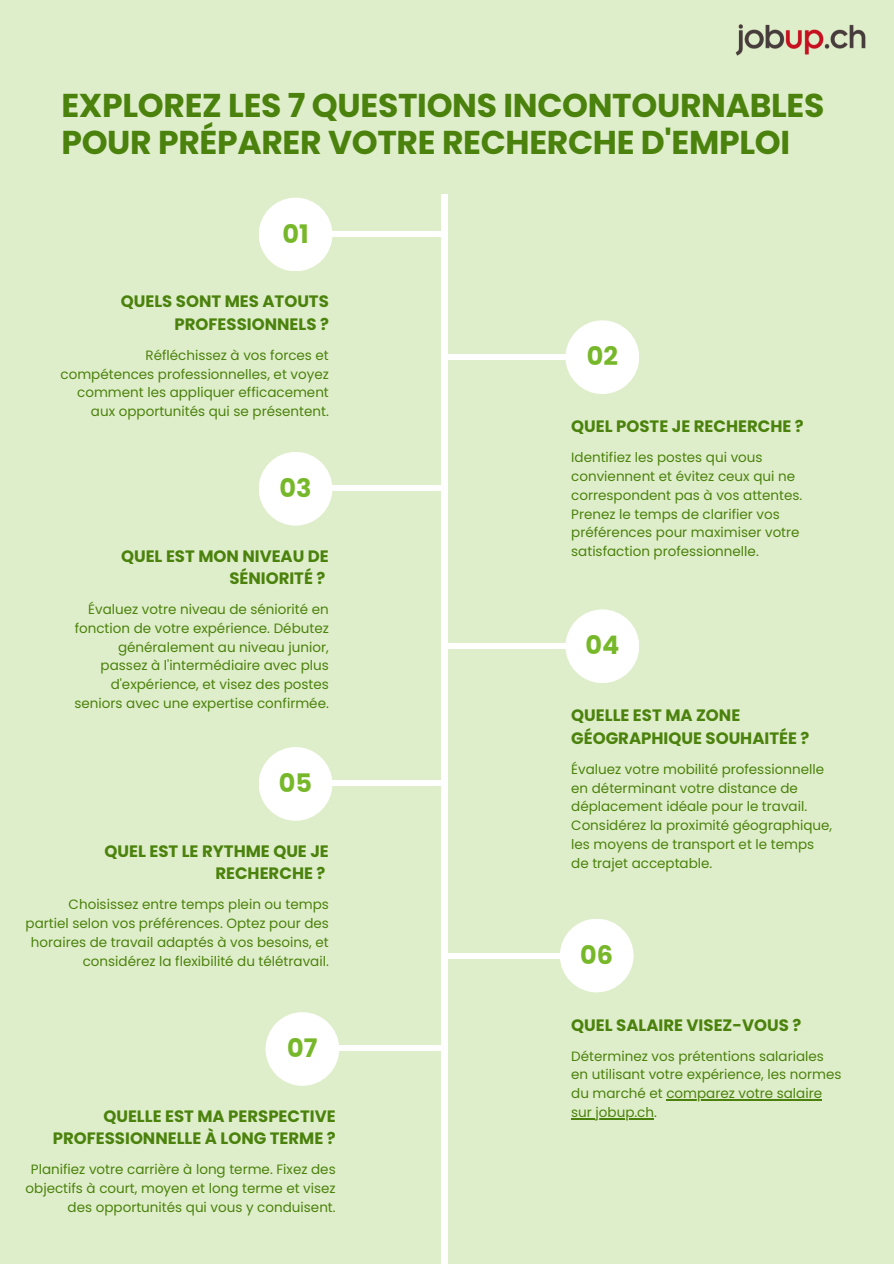
<style>
.page{position:relative;width:894px;height:1264px;background:#fff}
.page>*{position:absolute;margin:0;border:0;box-sizing:border-box;transform-origin:0 0}
.t1{font:700 33px/37.2px "Poppins";letter-spacing:-.01em;color:#4b820d}
.t2{font:700 25.5px "Poppins";color:#77b82a}
.t3{font:700 16.5px/22.5px "Poppins";color:#4b820d;text-align:right}
.t4{font:13.5px/18.8px "Poppins";color:#4b820d;text-align:right}
</style>
<div class="page">
<div style="left:0;top:0;width:893px;height:1263px;background:#dfeeca"></div>
<img style="left:735px;top:25px;width:130px;height:30px">
<div style="left:441px;top:195px;width:7px;height:1068px;background:#fff"></div>
<div style="left:322px;top:231px;width:119px;height:6px;background:#fff"></div>
<div style="left:259px;top:198px;width:73px;height:73px;background:#fff;border-radius:50%"></div>
<div style="left:446px;top:354px;width:119px;height:6px;background:#fff"></div>
<div style="left:565px;top:320px;width:74px;height:74px;background:#fff;border-radius:50%"></div>
<div style="left:322px;top:485px;width:119px;height:6px;background:#fff"></div>
<div style="left:259px;top:452px;width:73px;height:73px;background:#fff;border-radius:50%"></div>
<div style="left:446px;top:643px;width:119px;height:6px;background:#fff"></div>
<div style="left:565px;top:609px;width:74px;height:74px;background:#fff;border-radius:50%"></div>
<div style="left:322px;top:780px;width:119px;height:6px;background:#fff"></div>
<div style="left:259px;top:747px;width:73px;height:73px;background:#fff;border-radius:50%"></div>
<div style="left:441px;top:952px;width:118px;height:6px;background:#fff"></div>
<div style="left:559px;top:918px;width:74px;height:74px;background:#fff;border-radius:50%"></div>
<hr style="left:666px;top:1099px;width:155px;height:1px;background:#4b820d">
<hr style="left:571px;top:1118px;width:83px;height:1px;background:#4b820d">
<div style="left:329px;top:1045px;width:119px;height:6px;background:#fff"></div>
<div style="left:265px;top:1012px;width:74px;height:73px;background:#fff;border-radius:50%"></div>
<h2 class="t1" style="left:61px;top:87px;width:764px">EXPLOREZ LES 7 QUESTIONS INCONTOURNABLES<br>POUR PRÉPARER VOTRE RECHERCHE D'EMPLOI</h2>
<h1 class="t2" style="left:282px;top:216px;width:28px">01</h1>
<p class="t3" style="left:121px;top:290px;width:209px">QUELS SONT MES ATOUTS<br>PROFESSIONNELS ?</p>
<p class="t4" style="left:60px;top:346px;width:270px">Réfléchissez à vos forces et compétences professionnelles, et voyez comment les appliquer efficacement aux opportunités qui se présentent.</p>
<h2 class="t2" style="left:279px;top:470px;width:34px">03</h2>
<p class="t2" style="left:586px;top:338px;width:33px">02</p>
<p class="t3" style="left:571px;top:415px;width:234px">QUEL POSTE JE RECHERCHE ?</p>
<p class="t4" style="left:571px;top:448px;width:232px;text-align:left">Identifiez les postes qui vous conviennent et évitez ceux qui ne correspondent pas à vos attentes.<br>Prenez le temps de clarifier vos préférences pour maximiser votre</p>
<p class="t3" style="left:121px;top:544px;width:209px">QUEL EST MON NIVEAU DE</p>
<p class="t4" style="left:571px;top:542px;width:189px">satisfaction professionnelle.</p>
<p class="t3" style="left:229px;top:567px;width:97px">SÉNIORITÉ ?</p>
<p class="t4" style="left:74px;top:600px;width:256px">Évaluez votre niveau de séniorité en fonction de votre expérience. Débutez généralement au niveau junior, passez à l'intermédiaire avec plus d'expérience, et visez des postes seniors avec une expertise confirmée.</p>
<p class="t3" style="left:571px;top:704px;width:239px;text-align:left">QUELLE EST MA ZONE<br>GÉOGRAPHIQUE SOUHAITÉE ?</p>
<p class="t4" style="left:571px;top:759px;width:262px;text-align:left">Évaluez votre mobilité professionnelle en déterminant votre distance de déplacement idéale pour le travail.<br>Considérez la proximité géographique, les moyens de transport et le temps de trajet acceptable.</p>
<p class="t2" style="left:585px;top:627px;width:35px">04</p>
<p class="t2" style="left:279px;top:765px;width:35px">05</p>
<p class="t3" style="left:104px;top:839px;width:226px">QUEL EST LE RYTHME QUE JE<br>RECHERCHE ?</p>
<p class="t4" style="left:26px;top:895px;width:305px">Choisissez entre temps plein ou temps partiel selon vos préférences. Optez pour des horaires de travail adaptés à vos besoins, et considérez la flexibilité du télétravail.</p>
<p class="t2" style="left:580px;top:937px;width:34px">06</p>
<p class="t2" style="left:287px;top:1030px;width:32px">07</p>
<h2 class="t3" style="left:53px;top:1104px;width:284px">QUELLE EST MA PERSPECTIVE<br>PROFESSIONNELLE À LONG TERME ?</h2>
<p class="t4" style="left:26px;top:1160px;width:311px">Planifiez votre carrière à long terme. Fixez des objectifs à court, moyen et long terme et visez des opportunités qui vous y conduisent.</p>
<p class="t3" style="left:571px;top:1013px;width:231px">QUEL SALAIRE VISEZ-VOUS ?</p>
<p class="t4" style="left:571px;top:1046px;width:272px;text-align:left">Déterminez vos prétentions salariales en utilisant votre expérience, les normes du marché et comparez votre salaire sur jobup.ch.</p>
</div>
